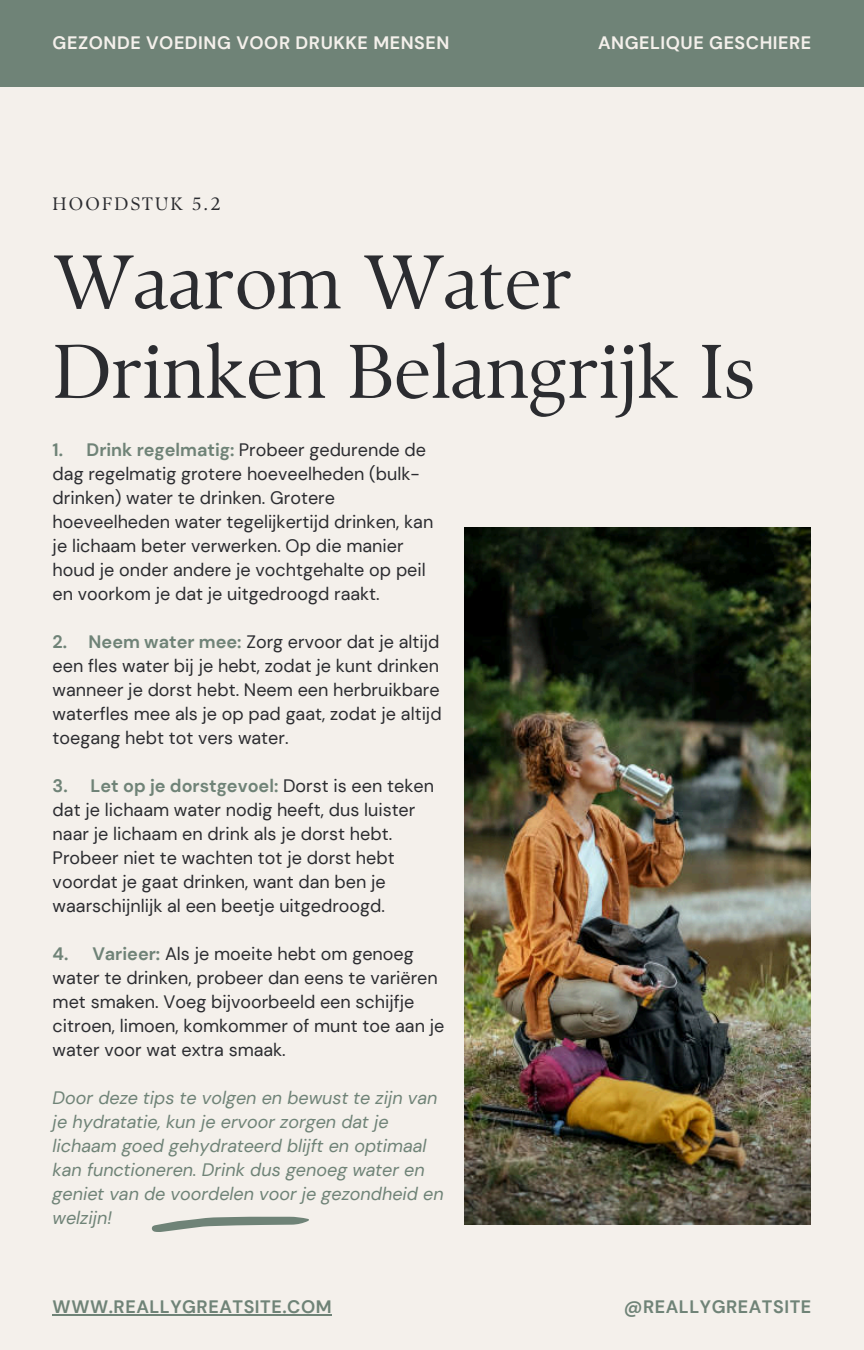
<style>
.page{position:relative;width:864px;height:1350px;background:#f4f0eb}
.page>*{position:absolute;margin:0;border:0;box-sizing:border-box;transform-origin:0 0}
.t1{font:75.83px/89.5px "TY Serif D";color:#2b2c30}
.t2{font:18px/24.1px "DM Sans";color:#2b2c30}
.t3{font:italic 18px/24.1px "DM Sans";color:#6f8377}
.t4{font:700 18px "DM Sans";letter-spacing:.03em;color:#f4f0eb}
.t5{font:700 18px "DM Sans";letter-spacing:.03em;color:#6f8377}
.t6{font:18px "TY Serif D";letter-spacing:.12em;color:#2b2c30}
.s1{font-weight:700;color:#6f8377}
</style>
<div class="page">
<div style="left:0;top:0;width:864px;height:86px;background:#6f8377"></div>
<img style="left:465px;top:528px;width:346px;height:697px">
<hr style="left:53px;top:1314px;width:279px;height:2px;background:#6f8377">
<svg style="left:152px;top:1217px;width:157px;height:15px"></svg>
<p class="t4" style="left:53px;top:31px;width:398px">GEZONDE VOEDING VOOR DRUKKE MENSEN</p>
<p class="t6" style="left:53px;top:193px;width:169px">HOOFDSTUK 5.2</p>
<h3 class="t4" style="left:598px;top:31px;width:215px">ANGELIQUE GESCHIERE</h3>
<h1 class="t1" style="left:53px;top:237px;width:704px">Waarom Water<br>Drinken Belangrijk Is</h1>
<p class="t2" style="left:53px;top:438px;width:382px"><span class="s1">1. Drink regelmatig:</span> Probeer gedurende de dag regelmatig grotere hoeveelheden (bulk&shy;drinken) water te drinken. Grotere hoeveelheden water tegelijkertijd drinken, kan je lichaam beter verwerken. Op die manier houd je onder andere je vochtgehalte op peil en voorkom je dat je uitgedroogd raakt.</p>
<p class="t2" style="left:53px;top:630px;width:390px"><span class="s1">2. Neem water mee:</span> Zorg ervoor dat je altijd een fles water bij je hebt, zodat je kunt drinken wanneer je dorst hebt. Neem een herbruikbare waterfles mee als je op pad gaat, zodat je altijd toegang hebt tot vers water.</p>
<p class="t2" style="left:53px;top:774px;width:383px"><span class="s1">3. Let op je dorstgevoel:</span> Dorst is een teken dat je lichaam water nodig heeft, dus luister naar je lichaam en drink als je dorst hebt.<br>Probeer niet te wachten tot je dorst hebt voordat je gaat drinken, want dan ben je</p>
<p class="t2" style="left:53px;top:894px;width:334px">waarschijnlijk al een beetje uitgedroogd.</p>
<p class="t2" style="left:53px;top:942px;width:393px"><span class="s1">4. Varieer:</span> Als je moeite hebt om genoeg water te drinken, probeer dan eens te variëren met smaken. Voeg bijvoorbeeld een schijfje citroen, limoen, komkommer of munt toe aan je water voor wat extra smaak.</p>
<p class="t3" style="left:53px;top:1086px;width:386px">Door deze tips te volgen en bewust te zijn van</p>
<p class="t3" style="left:53px;top:1110px;width:393px">je hydratatie, kun je ervoor zorgen dat je lichaam goed gehydrateerd blijft en optimaal kan functioneren. Drink dus genoeg water en geniet van de voordelen voor je gezondheid en welzijn!</p>
<h2 class="t5" style="left:53px;top:1295px;width:281px">WWW.REALLYGREATSITE.COM</h2>
<p class="t5" style="left:624px;top:1295px;width:189px">@REALLYGREATSITE</p>
</div>
